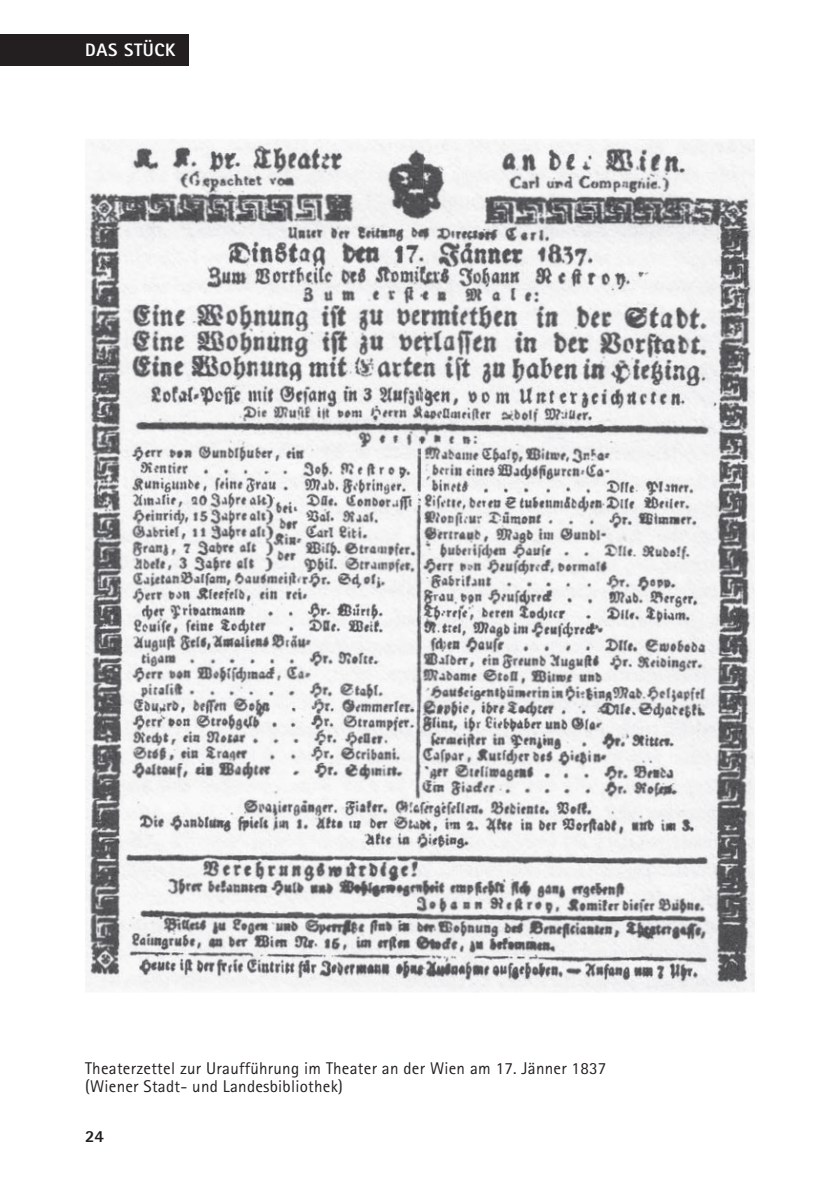
<style>
.page{position:relative;width:840px;height:1191px;background:#fff}
.page>*{position:absolute;margin:0;border:0;box-sizing:border-box;transform-origin:0 0}
.t1{font:800 18px "AT Rotis Sans Serif";letter-spacing:.035em;color:#fff}
.t2{font:17px/18px "AT Rotis Sans Serif";letter-spacing:.015em;color:#231f20}
.t3{font:800 17px "AT Rotis Sans Serif";color:#231f20}
</style>
<div class="page">
<div style="left:0;top:34px;width:188px;height:31px;background:#231f20"></div>
<img style="left:85px;top:139px;width:336px;height:280px">
<img style="left:421px;top:139px;width:333px;height:283px">
<img style="left:85px;top:419px;width:336px;height:287px">
<img style="left:418px;top:422px;width:336px;height:286px">
<img style="left:85px;top:706px;width:334px;height:286px">
<img style="left:416px;top:708px;width:338px;height:284px">
<p class="t1" style="left:85px;top:43px;width:92px">DAS STÜCK</p>
<p class="t2" style="left:85px;top:1060px;width:522px">Theaterzettel zur Uraufführung im Theater an der Wien am 17. Jänner 1837 (Wiener Stadt- und Landesbibliothek)</p>
<p class="t3" style="left:85px;top:1129px;width:20px">24</p>
</div>
